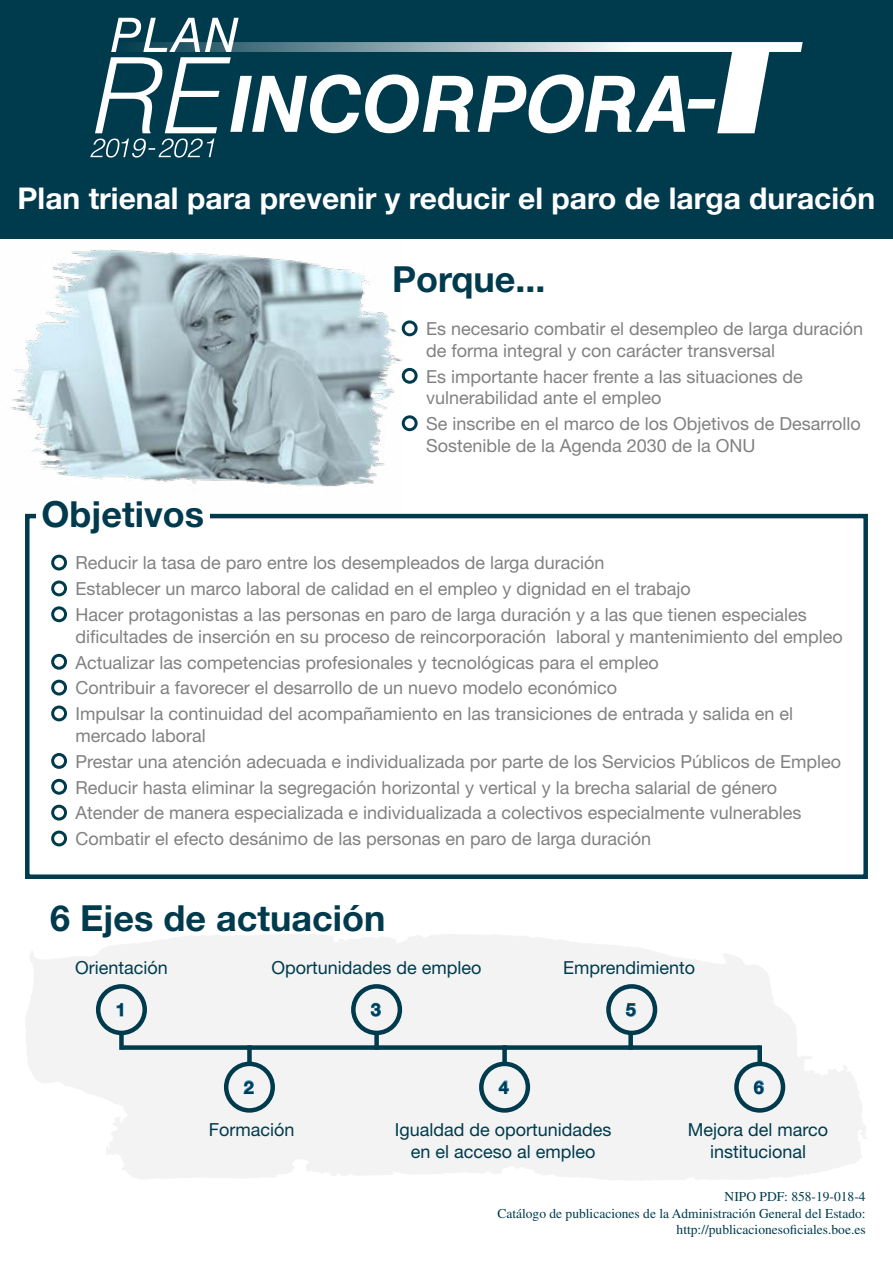
<style>
.page{position:relative;width:893px;height:1263px;background:#fff}
.page>*{position:absolute;margin:0;border:0;box-sizing:border-box;transform-origin:0 0}
.t1{font:700 36px "Helvetica Neue LT Std";color:#003b4d}
.t2{font:700 30px "Helvetica Neue LT Std";color:#fff}
.t3{font:18px/25.8px "Helvetica Neue LT Std";color:#818181}
.t4{font:18px/21.6px "Helvetica Neue LT Std";color:#003b4d;text-align:center}
.t5{font:700 18px "Helvetica Neue LT Std";color:#003b4d}
.t6{font:13.5px/16.2px "Times LT Std";color:#003b4d;text-align:right}
</style>
<div class="page">
<svg style="left:25px;top:934px;width:842px;height:247px;fill:#f3f3f3"></svg>
<div style="left:25px;top:514px;width:843px;height:365px;border:4px solid #003b4d"></div>
<div style="left:0;top:0;width:893px;height:239px;background:#003b4d"></div>
<div style="left:121px;top:1045px;width:638px;height:5px;background:#003b4d"></div>
<div style="left:119px;top:1033px;width:5px;height:17px;background:#003b4d"></div>
<svg style="left:116px;top:1003px;width:7px;height:14px"></svg>
<div style="left:96px;top:984px;width:51px;height:51px;border:4px solid #003b4d;border-radius:50%"></div>
<div style="left:374px;top:1033px;width:5px;height:17px;background:#003b4d"></div>
<svg style="left:370px;top:1002px;width:11px;height:15px"></svg>
<div style="left:351px;top:984px;width:51px;height:51px;border:4px solid #003b4d;border-radius:50%"></div>
<div style="left:628px;top:1033px;width:5px;height:17px;background:#003b4d"></div>
<svg style="left:626px;top:1003px;width:10px;height:14px"></svg>
<div style="left:606px;top:984px;width:51px;height:51px;border:4px solid #003b4d;border-radius:50%"></div>
<div style="left:247px;top:1045px;width:5px;height:17px;background:#003b4d"></div>
<svg style="left:243px;top:1080px;width:11px;height:14px"></svg>
<div style="left:224px;top:1061px;width:51px;height:52px;border:4px solid #003b4d;border-radius:50%"></div>
<div style="left:502px;top:1045px;width:5px;height:17px;background:#003b4d"></div>
<svg style="left:498px;top:1080px;width:11px;height:14px"></svg>
<div style="left:479px;top:1061px;width:51px;height:52px;border:4px solid #003b4d;border-radius:50%"></div>
<div style="left:757px;top:1045px;width:5px;height:17px;background:#003b4d"></div>
<svg style="left:754px;top:1080px;width:10px;height:14px"></svg>
<div style="left:734px;top:1061px;width:51px;height:52px;border:4px solid #003b4d;border-radius:50%"></div>
<div style="left:402px;top:320px;width:16px;height:16px;border:3px solid #003b4d;border-radius:50%"></div>
<div style="left:402px;top:368px;width:16px;height:16px;border:3px solid #003b4d;border-radius:50%"></div>
<div style="left:402px;top:415px;width:16px;height:16px;border:3px solid #003b4d;border-radius:50%"></div>
<div style="left:51px;top:555px;width:16px;height:15px;border:3px solid #003b4d;border-radius:50%"></div>
<div style="left:51px;top:580px;width:16px;height:16px;border:3px solid #003b4d;border-radius:50%"></div>
<div style="left:51px;top:606px;width:16px;height:16px;border:3px solid #003b4d;border-radius:50%"></div>
<div style="left:51px;top:654px;width:16px;height:16px;border:3px solid #003b4d;border-radius:50%"></div>
<div style="left:51px;top:680px;width:16px;height:15px;border:3px solid #003b4d;border-radius:50%"></div>
<div style="left:51px;top:705px;width:16px;height:16px;border:3px solid #003b4d;border-radius:50%"></div>
<div style="left:51px;top:753px;width:16px;height:16px;border:3px solid #003b4d;border-radius:50%"></div>
<div style="left:51px;top:779px;width:16px;height:16px;border:3px solid #003b4d;border-radius:50%"></div>
<div style="left:51px;top:805px;width:16px;height:15px;border:3px solid #003b4d;border-radius:50%"></div>
<div style="left:51px;top:830px;width:16px;height:16px;border:3px solid #003b4d;border-radius:50%"></div>
<svg style="left:716px;top:42px;width:87px;height:91px"></svg>
<svg style="left:90px;top:139px;width:124px;height:19px"></svg>
<svg style="left:95px;top:18px;width:621px;height:115px"></svg>
<img style="left:11px;top:250px;width:394px;height:269px">
<h2 class="t2" style="left:18px;top:180px;width:859px">Plan trienal para prevenir y reducir el paro de larga duración</h2>
<h1 class="t1" style="left:392px;top:257px;width:155px">Porque...</h1>
<p class="t3" style="left:426px;top:318px;width:438px;line-height:21.6px">Es necesario combatir el desempleo de larga duración de forma integral y con carácter transversal</p>
<p class="t3" style="left:426px;top:365px;width:378px;line-height:21.6px">Es importante hacer frente a las situaciones de vulnerabilidad ante el empleo</p>
<p class="t3" style="left:426px;top:413px;width:436px;line-height:21.6px">Se inscribe en el marco de los Objetivos de Desarrollo<br>Sostenible de la Agenda 2030 de la ONU</p>
<h1 class="t1" style="left:42px;top:491px;width:164px">Objetivos</h1>
<p class="t3" style="left:76px;top:550px;width:733px">Reducir la tasa de paro entre los desempleados de larga duración<br>Establecer un marco laboral de calidad en el empleo y dignidad en el trabajo<br>Hacer protagonistas a las personas en paro de larga duración y a las que tienen especiales</p>
<p class="t3" style="left:76px;top:623px;width:769px">dificultades de inserción en su proceso de reincorporación laboral y mantenimiento del empleo Actualizar las competencias profesionales y tecnológicas para el empleo<br>Contribuir a favorecer el desarrollo de un nuevo modelo económico<br>Impulsar la continuidad del acompañamiento en las transiciones de entrada y salida en el</p>
<p class="t3" style="left:76px;top:722px;width:767px">mercado laboral<br>Prestar una atención adecuada e individualizada por parte de los Servicios Públicos de Empleo Reducir hasta eliminar la segregación horizontal y vertical y la brecha salarial de género Atender de manera especializada e individualizada a colectivos especialmente vulnerables Combatir el efecto desánimo de las personas en paro de larga duración</p>
<h1 class="t1" style="left:50px;top:896px;width:337px">6 Ejes de actuación</h1>
<p class="t4" style="left:75px;top:956px;width:94px">Orientación</p>
<p class="t4" style="left:272px;top:956px;width:212px">Oportunidades de empleo</p>
<p class="t4" style="left:563px;top:956px;width:134px">Emprendimiento</p>
<p class="t5" style="left:116px;top:998px;width:12px">1</p>
<p class="t5" style="left:371px;top:998px;width:12px">3</p>
<p class="t5" style="left:626px;top:998px;width:12px">5</p>
<p class="t5" style="left:244px;top:1076px;width:12px">2</p>
<p class="t5" style="left:499px;top:1076px;width:12px">4</p>
<p class="t5" style="left:754px;top:1076px;width:12px">6</p>
<p class="t4" style="left:209px;top:1119px;width:87px">Formación</p>
<p class="t4" style="left:395px;top:1119px;width:218px">Igualdad de oportunidades en el acceso al empleo</p>
<p class="t4" style="left:688px;top:1119px;width:142px">Mejora del marco institucional</p>
<p class="t6" style="left:497px;top:1188px;width:370px">NIPO PDF: 858-19-018-4<br>Catálogo de publicaciones de la Administración General del Estado: http://publicacionesoficiales.boe.es</p>
</div>
